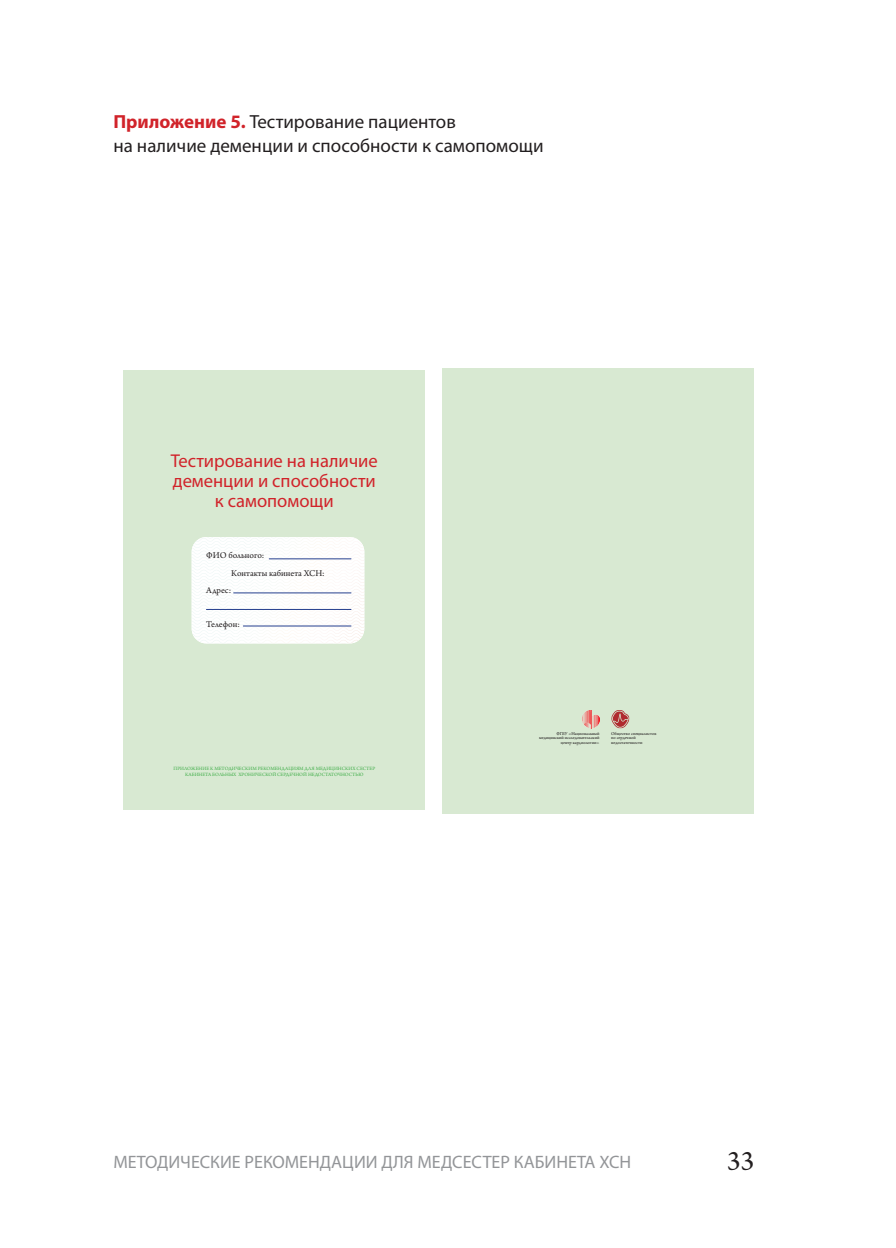
<style>
.page{position:relative;width:896px;height:1248px;background:#fff}
.page>*{position:absolute;margin:0;border:0;box-sizing:border-box;transform-origin:0 0}
.t1{font:28px "Arno Pro Sm Text";color:#231f20}
.t2{font:19px/24px "Myriad Pro";color:#231f20}
.t3{font:18.6px/20.2px "Myriad Pro";color:#d1232a;text-align:center}
.t4{font:18px "Myriad Pro";color:#939598}
.t5{font:9.2px "Arno Pro";letter-spacing:-.005em;color:#231f20}
.t6{font:5.2px/6.2px "Arno Pro";color:#40ae49;text-align:center}
.t7{font:4.8px/4.8px "Arno Pro";color:#231f20;text-align:right}
.s1{font-weight:700;color:#d1232a}
</style>
<div class="page">
<div style="left:123px;top:370px;width:302px;height:439px;background:#d8e9d2"></div>
<img style="left:192px;top:537px;width:172px;height:106px">
<hr style="left:269px;top:558px;width:82px;height:1px;background:#253f8e">
<hr style="left:206px;top:609px;width:145px;height:1px;background:#253f8e">
<hr style="left:243px;top:625px;width:108px;height:1px;background:#253f8e">
<hr style="left:234px;top:592px;width:117px;height:1px;background:#253f8e">
<div style="left:442px;top:368px;width:312px;height:446px;background:#d8e9d2"></div>
<img style="left:582px;top:710px;width:18px;height:19px">
<svg style="left:611px;top:710px;width:18px;height:18px"></svg>
<h2 class="t2" style="left:113px;top:109px;width:432px"><span class="s1">Приложение 5.</span> Тестирование пациентов<br>на наличие деменции и способности к самопомощи</h2>
<h3 class="t3" style="left:171px;top:450px;width:208px">Тестирование на наличие деменции и способности к самопомощи</h3>
<h3 class="t5" style="left:206px;top:550px;width:60px">ФИО больного:</h3>
<h3 class="t5" style="left:231px;top:567px;width:95px">Контакты кабинета ХСН:</h3>
<h3 class="t5" style="left:206px;top:584px;width:26px">Адрес:</h3>
<h3 class="t5" style="left:206px;top:618px;width:35px">Телефон:</h3>
<p class="t6" style="left:174px;top:765px;width:203px">ПРИЛОЖЕНИЕ К МЕТОДИЧЕСКИМ РЕКОМЕНДАЦИЯМ ДЛЯ МЕДИЦИНСКИХ СЕСТЕР<br>КАБИНЕТА БОЛЬНЫХ ХРОНИЧЕСКОЙ СЕРДЕЧНОЙ НЕДОСТАТОЧНОСТЬЮ</p>
<p class="t7" style="left:539px;top:731px;width:62px">ФГБУ «Национальный медицинский исследовательский центр кардиологии»</p>
<p class="t7" style="left:611px;top:731px;width:47px;text-align:left">Общество специалистов по сердечной недостаточности</p>
<h3 class="t4" style="left:113px;top:1150px;width:519px">МЕТОДИЧЕСКИЕ РЕКОМЕНДАЦИИ ДЛЯ МЕДСЕСТЕР КАБИНЕТА ХСН</h3>
<h1 class="t1" style="left:727px;top:1144px;width:29px">33</h1>
</div>
